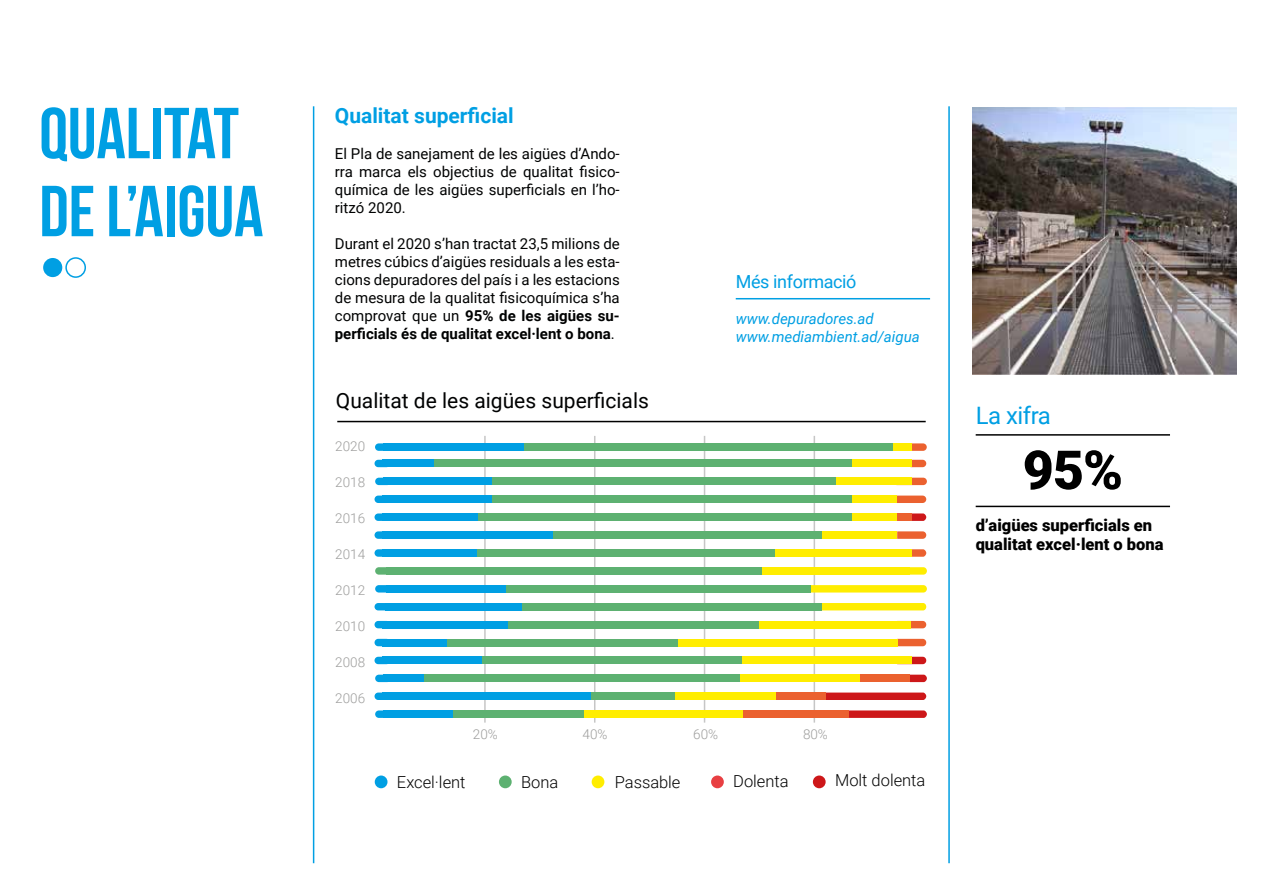
<style>
.page{position:relative;width:1263px;height:893px;background:#fff}
.page>*{position:absolute;margin:0;border:0;box-sizing:border-box;transform-origin:0 0}
.t1{font:72px/78px "Bebas Neue";color:#009fe3}
.t2{font:900 54px "Roboto";color:#000}
.t3{font:24px "Roboto";letter-spacing:-.02em;color:#009fe3}
.t4{font:21px "Roboto";color:#010202}
.t5{font:700 21px "Roboto";color:#009fe3}
.t6{font:18px "Roboto";letter-spacing:-.02em;color:#009fe3}
.t7{font:900 16.5px/19.8px "Roboto";color:#000}
.t8{font:300 16.5px "Roboto";color:#000}
.t9{font:15px/18px "Roboto";color:#010202;text-align:justify}
.t10{font:italic 15px/18px "Roboto";color:#009fe3}
.t11{font:300 13.5px "Roboto";color:#9d9d9c}
.s1{font-weight:700}
</style>
<div class="page">
<hr style="left:313px;top:106px;width:1px;height:757px;background:#009fe3">
<hr style="left:948px;top:106px;width:2px;height:757px;background:#009fe3">
<hr style="left:736px;top:298px;width:194px;height:1px;background:#009fe3">
<div style="left:43px;top:258px;width:19px;height:19px;background:#009fe3;border-radius:50%"></div>
<div style="left:65px;top:257px;width:21px;height:21px;border:2px solid #009fe3;border-radius:50%"></div>
<hr style="left:976px;top:434px;width:194px;height:2px;background:#000">
<hr style="left:976px;top:506px;width:194px;height:1px;background:#000">
<img style="left:972px;top:107px;width:265px;height:267px">
<hr style="left:337px;top:421px;width:589px;height:1px;background:#000">
<hr style="left:594px;top:436px;width:1px;height:287px;background:#c6c6c6">
<hr style="left:484px;top:436px;width:2px;height:287px;background:#c6c6c6">
<hr style="left:704px;top:436px;width:1px;height:287px;background:#c6c6c6">
<hr style="left:814px;top:436px;width:1px;height:287px;background:#c6c6c6">
<svg style="left:911px;top:460px;width:15px;height:7px"></svg>
<div style="left:374px;top:460px;width:16px;height:7px;background:#009fe3;border-radius:4px"></div>
<div style="left:383px;top:460px;width:51px;height:7px;background:#009fe3"></div>
<div style="left:434px;top:460px;width:418px;height:7px;background:#5db171"></div>
<div style="left:852px;top:460px;width:59px;height:7px;background:#ffed00"></div>
<svg style="left:897px;top:496px;width:29px;height:7px"></svg>
<div style="left:374px;top:496px;width:16px;height:7px;background:#009fe3;border-radius:4px"></div>
<div style="left:383px;top:496px;width:109px;height:7px;background:#009fe3"></div>
<div style="left:492px;top:496px;width:360px;height:7px;background:#5db171"></div>
<div style="left:852px;top:496px;width:45px;height:7px;background:#ffed00"></div>
<svg style="left:911px;top:478px;width:16px;height:7px"></svg>
<div style="left:375px;top:478px;width:16px;height:7px;background:#009fe3;border-radius:4px"></div>
<div style="left:383px;top:478px;width:110px;height:7px;background:#009fe3"></div>
<div style="left:493px;top:478px;width:343px;height:7px;background:#5db171"></div>
<div style="left:836px;top:478px;width:75px;height:7px;background:#ffed00"></div>
<svg style="left:912px;top:513px;width:14px;height:8px"></svg>
<div style="left:897px;top:513px;width:15px;height:8px;background:#eb612f"></div>
<div style="left:374px;top:513px;width:16px;height:8px;background:#009fe3;border-radius:4px"></div>
<div style="left:383px;top:513px;width:109px;height:8px;background:#009fe3"></div>
<div style="left:478px;top:513px;width:374px;height:8px;background:#5db171"></div>
<div style="left:852px;top:513px;width:45px;height:8px;background:#ffed00"></div>
<svg style="left:897px;top:531px;width:29px;height:8px"></svg>
<div style="left:374px;top:531px;width:16px;height:8px;background:#009fe3;border-radius:4px"></div>
<div style="left:383px;top:531px;width:171px;height:8px;background:#009fe3"></div>
<div style="left:553px;top:531px;width:269px;height:8px;background:#5db171"></div>
<div style="left:822px;top:531px;width:75px;height:8px;background:#ffed00"></div>
<svg style="left:912px;top:549px;width:14px;height:8px"></svg>
<div style="left:374px;top:549px;width:16px;height:8px;background:#009fe3;border-radius:4px"></div>
<div style="left:383px;top:549px;width:95px;height:8px;background:#009fe3"></div>
<div style="left:477px;top:549px;width:299px;height:8px;background:#5db171"></div>
<div style="left:776px;top:549px;width:136px;height:8px;background:#ffed00"></div>
<svg style="left:910px;top:567px;width:17px;height:8px"></svg>
<div style="left:375px;top:567px;width:16px;height:8px;background:#5db171;border-radius:4px"></div>
<div style="left:386px;top:567px;width:376px;height:8px;background:#5db171"></div>
<div style="left:762px;top:567px;width:148px;height:8px;background:#ffed00"></div>
<svg style="left:811px;top:585px;width:116px;height:7px"></svg>
<div style="left:375px;top:585px;width:16px;height:7px;background:#009fe3;border-radius:4px"></div>
<div style="left:386px;top:585px;width:120px;height:7px;background:#009fe3"></div>
<div style="left:506px;top:585px;width:305px;height:7px;background:#5db171"></div>
<svg style="left:822px;top:603px;width:104px;height:7px"></svg>
<div style="left:374px;top:603px;width:16px;height:7px;background:#009fe3;border-radius:4px"></div>
<div style="left:385px;top:603px;width:139px;height:7px;background:#009fe3"></div>
<div style="left:522px;top:603px;width:300px;height:7px;background:#5db171"></div>
<svg style="left:911px;top:621px;width:15px;height:7px"></svg>
<div style="left:374px;top:621px;width:16px;height:7px;background:#009fe3;border-radius:4px"></div>
<div style="left:383px;top:621px;width:125px;height:7px;background:#009fe3"></div>
<div style="left:508px;top:621px;width:251px;height:7px;background:#5db171"></div>
<div style="left:760px;top:621px;width:151px;height:7px;background:#ffed00"></div>
<svg style="left:898px;top:639px;width:28px;height:7px"></svg>
<div style="left:374px;top:639px;width:16px;height:7px;background:#009fe3;border-radius:4px"></div>
<div style="left:383px;top:639px;width:125px;height:7px;background:#009fe3"></div>
<div style="left:447px;top:639px;width:232px;height:7px;background:#5db171"></div>
<div style="left:679px;top:639px;width:219px;height:7px;background:#ffed00"></div>
<svg style="left:911px;top:657px;width:15px;height:7px"></svg>
<div style="left:374px;top:657px;width:16px;height:7px;background:#009fe3;border-radius:4px"></div>
<div style="left:383px;top:657px;width:125px;height:7px;background:#009fe3"></div>
<div style="left:482px;top:657px;width:260px;height:7px;background:#5db171"></div>
<div style="left:741px;top:657px;width:170px;height:7px;background:#ffed00"></div>
<svg style="left:910px;top:675px;width:17px;height:7px"></svg>
<div style="left:859px;top:675px;width:51px;height:7px;background:#eb612f"></div>
<div style="left:375px;top:675px;width:16px;height:7px;background:#009fe3;border-radius:4px"></div>
<div style="left:383px;top:675px;width:45px;height:7px;background:#009fe3"></div>
<div style="left:424px;top:675px;width:317px;height:7px;background:#5db171"></div>
<div style="left:740px;top:675px;width:120px;height:7px;background:#ffed00"></div>
<svg style="left:825px;top:693px;width:101px;height:7px"></svg>
<div style="left:775px;top:693px;width:50px;height:7px;background:#eb612f"></div>
<div style="left:374px;top:693px;width:16px;height:7px;background:#009fe3;border-radius:4px"></div>
<div style="left:383px;top:693px;width:209px;height:7px;background:#009fe3"></div>
<div style="left:591px;top:693px;width:85px;height:7px;background:#5db171"></div>
<div style="left:675px;top:693px;width:100px;height:7px;background:#ffed00"></div>
<svg style="left:848px;top:710px;width:79px;height:8px"></svg>
<div style="left:743px;top:710px;width:105px;height:8px;background:#eb612f"></div>
<div style="left:375px;top:710px;width:16px;height:8px;background:#009fe3;border-radius:4px"></div>
<div style="left:383px;top:710px;width:71px;height:8px;background:#009fe3"></div>
<div style="left:453px;top:710px;width:131px;height:8px;background:#5db171"></div>
<div style="left:584px;top:710px;width:158px;height:8px;background:#ffed00"></div>
<div style="left:375px;top:775px;width:12px;height:13px;background:#009fe3;border-radius:50%"></div>
<div style="left:592px;top:775px;width:12px;height:13px;background:#ffed00;border-radius:50%"></div>
<div style="left:499px;top:775px;width:13px;height:13px;background:#5db171;border-radius:50%"></div>
<div style="left:711px;top:775px;width:13px;height:13px;background:#e83f42;border-radius:50%"></div>
<div style="left:813px;top:775px;width:13px;height:13px;background:#cd1719;border-radius:50%"></div>
<svg style="left:912px;top:443px;width:15px;height:8px"></svg>
<div style="left:375px;top:443px;width:16px;height:8px;background:#009fe3;border-radius:4px"></div>
<div style="left:383px;top:443px;width:147px;height:8px;background:#009fe3"></div>
<div style="left:525px;top:443px;width:369px;height:8px;background:#5db171"></div>
<div style="left:893px;top:443px;width:19px;height:8px;background:#ffed00"></div>
<h1 class="t1" style="left:39px;top:93px;width:226px">QUALITAT<br>DE L’AIGUA</h1>
<h3 class="t5" style="left:335px;top:101px;width:180px">Qualitat superficial</h3>
<p class="t9" style="left:335px;top:144px;width:286px">El Pla de sanejament de les aigües d’Ando&shy;rra marca els objectius de qualitat fisico&shy;química de les aigües superficials en l’ho&shy;ritzó 2020.</p>
<p class="t9" style="left:335px;top:234px;width:286px">Durant el 2020 s’han tractat 23,5 milions de metres cúbics d’aigües residuals a les esta&shy;cions depuradores del país i a les estacions de mesura de la qualitat fisicoquímica s’ha comprovat que un <span class="s1">95% de les aigües su&shy;perficials és de qualitat excel·lent o bona</span>.</p>
<h3 class="t4" style="left:336px;top:386px;width:315px">Qualitat de les aigües superficials</h3>
<p class="t11" style="left:335px;top:436px;width:31px">2020</p>
<p class="t11" style="left:335px;top:472px;width:31px">2018</p>
<p class="t11" style="left:335px;top:508px;width:31px">2016</p>
<p class="t11" style="left:335px;top:544px;width:31px">2014</p>
<p class="t11" style="left:335px;top:580px;width:31px">2012</p>
<p class="t11" style="left:335px;top:616px;width:31px">2010</p>
<p class="t11" style="left:335px;top:652px;width:31px">2008</p>
<p class="t11" style="left:335px;top:688px;width:31px">2006</p>
<p class="t6" style="left:736px;top:269px;width:122px">Més informació</p>
<p class="t10" style="left:736px;top:309px;width:186px">www.depuradores.ad www.mediambient.ad/aigua</p>
<p class="t11" style="left:473px;top:724px;width:26px">20%</p>
<p class="t11" style="left:583px;top:724px;width:26px">40%</p>
<p class="t11" style="left:693px;top:724px;width:26px">60%</p>
<p class="t11" style="left:803px;top:724px;width:26px">80%</p>
<p class="t8" style="left:397px;top:771px;width:70px">Excel·lent</p>
<p class="t8" style="left:521px;top:771px;width:39px">Bona</p>
<p class="t8" style="left:615px;top:771px;width:67px">Passable</p>
<p class="t8" style="left:733px;top:770px;width:57px">Dolenta</p>
<p class="t8" style="left:835px;top:769px;width:92px">Molt dolenta</p>
<h3 class="t3" style="left:976px;top:399px;width:77px">La xifra</h3>
<h2 class="t2" style="left:1022px;top:432px;width:102px">95%</h2>
<p class="t7" style="left:976px;top:514px;width:189px">d’aigües superficials en qualitat excel·lent o bona</p>
</div>
